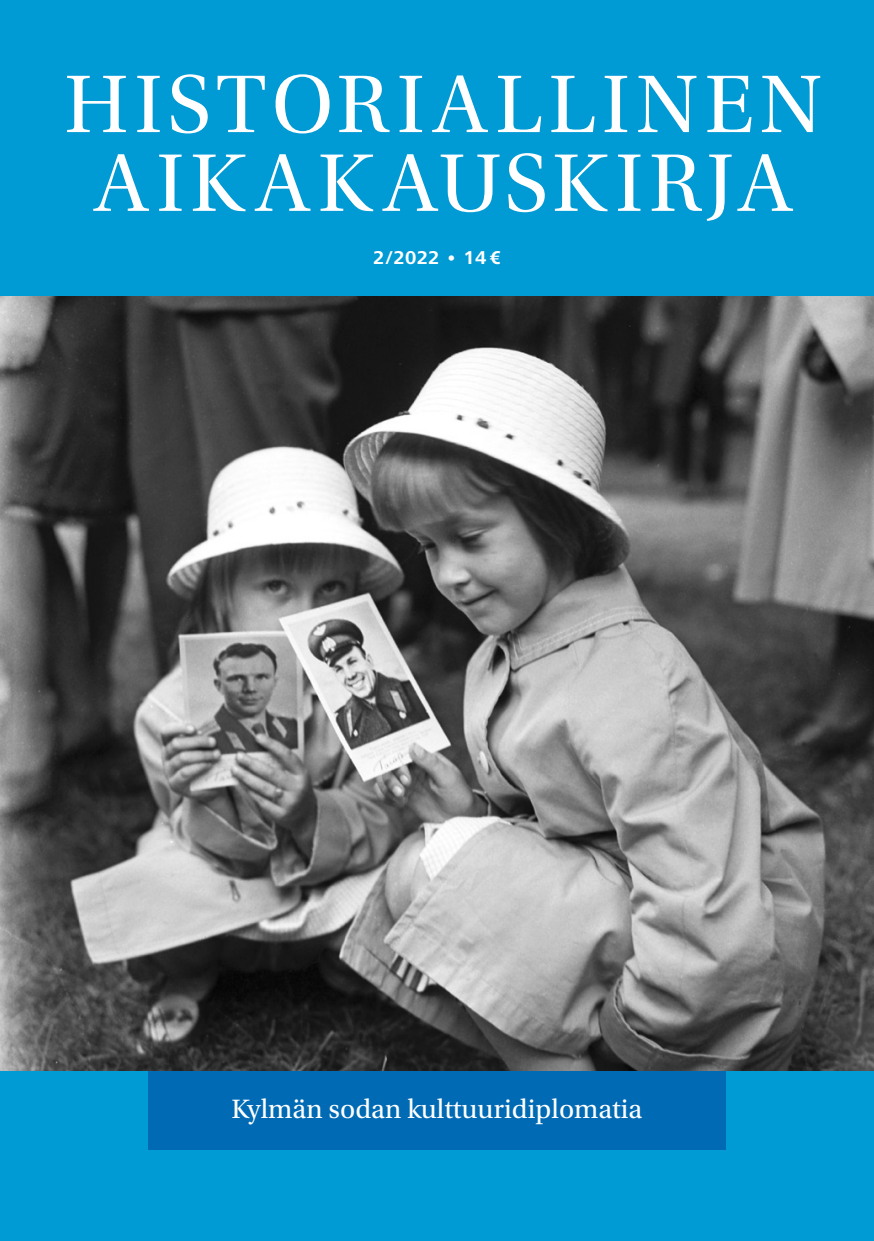
<style>
.page{position:relative;width:874px;height:1241px;background:#fff}
.page>*{position:absolute;margin:0;border:0;box-sizing:border-box;transform-origin:0 0}
.t1{font:85.75px/78.8px "Utopia Std Subh";letter-spacing:.075em;color:#fff;text-align:center}
.t2{font:28px "Utopia Std";color:#fff}
.t3{font:700 19.25px "Frutiger Next Pro";color:#fff}
</style>
<div class="page">
<div style="left:0;top:0;width:873px;height:1240px;background:#009ad4"></div>
<div style="left:148px;top:1066px;width:577px;height:83px;background:#006ab4"></div>
<img style="left:0;top:296px;width:873px;height:774px">
<h1 class="t1" style="left:65px;top:66px;width:757px">HISTORIALLINEN<br>AIKAKAUSKIRJA</h1>
<p class="t3" style="left:373px;top:246px;width:129px">2/2022 • 14 €</p>
<p class="t2" style="left:231px;top:1093px;width:412px">Kylmän sodan kulttuuridiplomatia</p>
</div>
